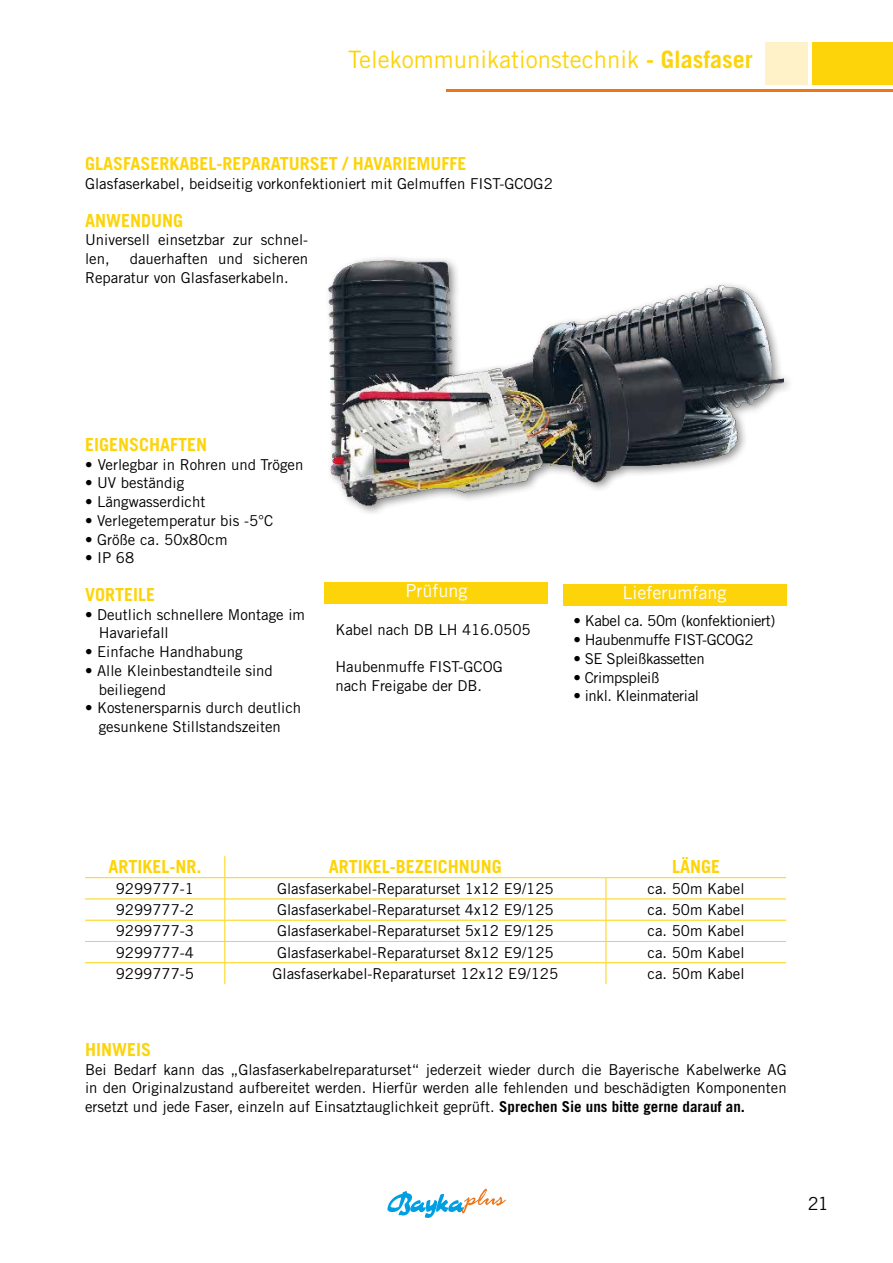
<style>
.page{position:relative;width:893px;height:1263px;background:#fff}
.page>*{position:absolute;margin:0;border:0;box-sizing:border-box;transform-origin:0 0}
.t1{font:24px "Trade Gothic LT Std";color:#fdd40a}
.t2{font:700 18px "Trade Gothic LT Std";color:#fdd40a}
.t3{font:18px "Trade Gothic LT Std";color:#fff}
.t4{font:18px "Trade Gothic LT Std";color:#000}
.t5{font:15px/18.8px "Trade Gothic LT Std";color:#000}
.t6{font:15px "Trade Gothic LT Std";letter-spacing:-.025em;color:#000}
.s1{font-weight:700}
</style>
<div class="page">
<svg style="left:387px;top:1189px;width:119px;height:29px"></svg>
<img style="left:328px;top:257px;width:455px;height:256px">
<div style="left:325px;top:582px;width:223px;height:21px;background:#fdd40a"></div>
<div style="left:563px;top:584px;width:223px;height:21px;background:#fdd40a"></div>
<hr style="left:85px;top:877px;width:140px;height:1px;background:#fdd40a">
<hr style="left:225px;top:877px;width:381px;height:1px;background:#fdd40a">
<hr style="left:606px;top:877px;width:180px;height:1px;background:#fdd40a">
<hr style="left:85px;top:898px;width:140px;height:1px;background:#fdd40a">
<hr style="left:225px;top:898px;width:381px;height:1px;background:#fdd40a">
<hr style="left:606px;top:898px;width:180px;height:1px;background:#fdd40a">
<hr style="left:85px;top:920px;width:140px;height:1px;background:#fdd40a">
<hr style="left:225px;top:920px;width:381px;height:1px;background:#fdd40a">
<hr style="left:606px;top:920px;width:180px;height:1px;background:#fdd40a">
<hr style="left:85px;top:941px;width:140px;height:1px;background:#fdd40a">
<hr style="left:225px;top:941px;width:381px;height:1px;background:#fdd40a">
<hr style="left:606px;top:941px;width:180px;height:1px;background:#fdd40a">
<hr style="left:85px;top:962px;width:140px;height:1px;background:#fdd40a">
<hr style="left:225px;top:962px;width:381px;height:1px;background:#fdd40a">
<svg style="left:224px;top:856px;width:1px;height:128px"></svg>
<hr style="left:606px;top:962px;width:180px;height:1px;background:#fdd40a">
<svg style="left:606px;top:878px;width:1px;height:106px"></svg>
<div style="left:812px;top:43px;width:81px;height:42px;background:#fdd40a"></div>
<div style="left:765px;top:43px;width:43px;height:42px;background:#fff2c9"></div>
<hr style="left:446px;top:89px;width:447px;height:2px;background:#ee7518">
<h1 class="t1" style="left:348px;top:45px;width:406px">Telekommunikationstechnik <span class="s1">- Glasfaser</span></h1>
<p class="t2" style="left:85px;top:153px;width:383px">GLASFASERKABEL-REPARATURSET / HAVARIEMUFFE</p>
<p class="t5" style="left:85px;top:174px;width:469px">Glasfaserkabel, beidseitig vorkonfektioniert mit Gelmuffen FIST-GCOG2</p>
<p class="t2" style="left:85px;top:209px;width:100px">ANWENDUNG</p>
<p class="t5" style="left:85px;top:231px;width:225px">Universell einsetzbar zur schnel&shy;len,</p>
<p class="t5" style="left:85px;top:249px;width:225px;text-indent:45px">dauerhaften und sicheren<br>Reparatur von Glasfaserkabeln.</p>
<p class="t2" style="left:85px;top:433px;width:124px">EIGENSCHAFTEN</p>
<p class="t5" style="left:85px;top:455px;width:220px">• Verlegbar in Rohren und Trögen</p>
<p class="t5" style="left:85px;top:474px;width:101px">• UV beständig</p>
<p class="t5" style="left:85px;top:492px;width:122px">• Längwasserdicht</p>
<p class="t5" style="left:85px;top:511px;width:190px">• Verlegetemperatur bis -5°C</p>
<p class="t5" style="left:85px;top:530px;width:144px">• Größe ca. 50x80cm</p>
<p class="t5" style="left:85px;top:549px;width:51px">• IP 68</p>
<p class="t2" style="left:85px;top:583px;width:72px">VORTEILE</p>
<p class="t5" style="left:99px;top:605px;width:208px;text-indent:-14px">• Deutlich schnellere Montage im<br>Havariefall</p>
<p class="t5" style="left:85px;top:642px;width:159px">• Einfache Handhabung</p>
<p class="t5" style="left:99px;top:661px;width:176px;text-indent:-14px">• Alle Kleinbestandteile sind beiliegend</p>
<p class="t5" style="left:85px;top:699px;width:218px;text-align:center">• Kostenersparnis durch deutlich gesunkene Stillstandszeiten</p>
<p class="t3" style="left:405px;top:580px;width:64px">Prüfung</p>
<p class="t5" style="left:335px;top:620px;width:197px">Kabel nach DB LH 416.0505</p>
<p class="t5" style="left:335px;top:657px;width:169px">Haubenmuffe FIST-GCOG nach Freigabe der DB.</p>
<p class="t3" style="left:622px;top:582px;width:106px">Lieferumfang</p>
<p class="t6" style="left:573px;top:612px;width:203px">• Kabel ca. 50m (konfektioniert)</p>
<p class="t6" style="left:573px;top:631px;width:181px">• Haubenmuffe FIST-GCOG2</p>
<p class="t6" style="left:573px;top:649px;width:133px">• SE Spleißkassetten</p>
<p class="t6" style="left:573px;top:668px;width:87px">• Crimpspleiß</p>
<p class="t6" style="left:573px;top:687px;width:127px">• inkl. Kleinmaterial</p>
<p class="t2" style="left:108px;top:856px;width:95px">ARTIKEL-NR.</p>
<p class="t2" style="left:329px;top:856px;width:175px">ARTIKEL-BEZEICHNUNG</p>
<p class="t2" style="left:672px;top:856px;width:50px">LÄNGE</p>
<p class="t5" style="left:116px;top:879px;width:80px">9299777-1</p>
<p class="t5" style="left:277px;top:879px;width:278px">Glasfaserkabel-Reparaturset 1x12 E9/125</p>
<p class="t5" style="left:647px;top:879px;width:99px">ca. 50m Kabel</p>
<p class="t5" style="left:116px;top:900px;width:80px">9299777-2</p>
<p class="t5" style="left:277px;top:900px;width:278px">Glasfaserkabel-Reparaturset 4x12 E9/125</p>
<p class="t5" style="left:647px;top:900px;width:99px">ca. 50m Kabel</p>
<p class="t5" style="left:116px;top:921px;width:80px">9299777-3</p>
<p class="t5" style="left:277px;top:921px;width:278px">Glasfaserkabel-Reparaturset 5x12 E9/125</p>
<p class="t5" style="left:647px;top:921px;width:99px">ca. 50m Kabel</p>
<p class="t5" style="left:116px;top:942px;width:80px">9299777-4</p>
<p class="t5" style="left:277px;top:942px;width:278px">Glasfaserkabel-Reparaturset 8x12 E9/125</p>
<p class="t5" style="left:647px;top:942px;width:99px">ca. 50m Kabel</p>
<p class="t5" style="left:116px;top:964px;width:80px">9299777-5</p>
<p class="t5" style="left:272px;top:964px;width:287px">Glasfaserkabel-Reparaturset 12x12 E9/125</p>
<p class="t5" style="left:647px;top:964px;width:99px">ca. 50m Kabel</p>
<p class="t2" style="left:85px;top:1038px;width:68px">HINWEIS</p>
<p class="t5" style="left:85px;top:1060px;width:703px;text-align:justify">Bei Bedarf kann das „Glasfaserkabelreparaturset“ jederzeit wieder durch die Bayerische Kabelwerke AG in den Originalzustand aufbereitet werden. Hierfür werden alle fehlenden und beschädigten Komponenten ersetzt und jede Faser, einzeln auf Einsatztauglichkeit geprüft. <span class="s1">Sprechen Sie uns bitte gerne darauf an.</span></p>
<p class="t4" style="left:808px;top:1193px;width:22px">21</p>
</div>
